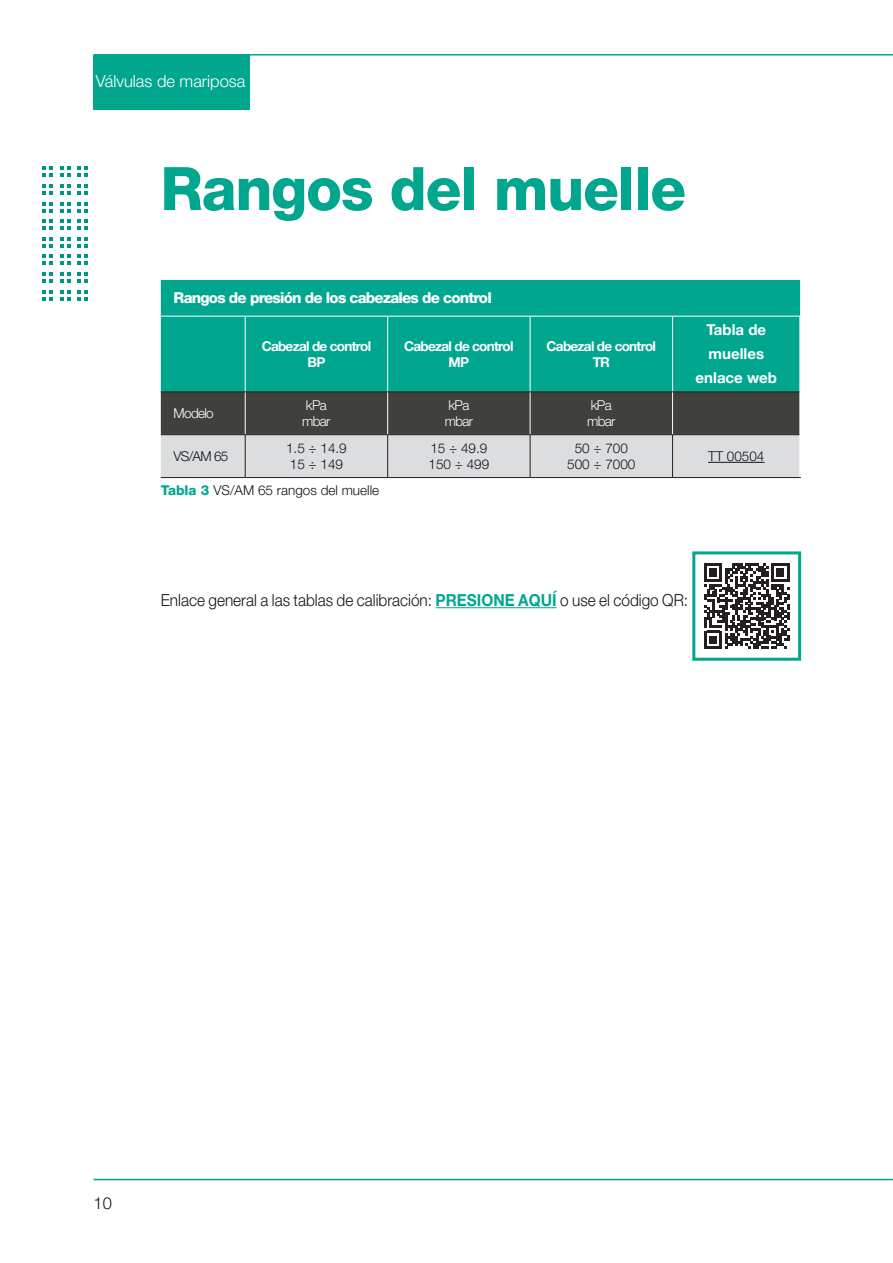
<style>
.page{position:relative;width:893px;height:1263px;background:#fff}
.page>*{position:absolute;margin:0;border:0;box-sizing:border-box;transform-origin:0 0}
.Titolo_Capitolo{font:800 60px "Helvetica Neue LT Pro";letter-spacing:-.02em;color:#00a78e}
.Testo{font:300 16.5px "Helvetica Neue LT Pro";color:#121418;scale:.93 1}
.t1{font:300 16.5px "Helvetica Neue LT Pro";color:#fff}
.Testo-2{font:300 16.5px "Helvetica Neue LT Pro";color:#121418}
.titoli_tabella_bianc{font:800 15px "Helvetica Neue LT Pro";letter-spacing:-.05em;color:#fff}
.titolo_tabella_bianc{font:700 15px/24px "Helvetica Neue LT Pro";color:#fff}
.testo_tabella{font:300 13.5px "Helvetica Neue LT Pro";color:#121418}
.tabella_dimensioni{font:700 13.5px "Helvetica Neue LT Pro";letter-spacing:-.05em;color:#fff}
.tabella_dimensioni_b{font:300 13.5px "Helvetica Neue LT Pro";letter-spacing:-.05em;color:#fff}
.tabella_dimensioni-2{font:300 13.5px "Helvetica Neue LT Pro";color:#121418}
.titolo_tabella_bianc-2{font:300 13.5px "Helvetica Neue LT Pro";letter-spacing:-.05em;color:#fff}
.s1{font-weight:800;color:#00a78e}
.s2{font-weight:700;color:#00a78e}
</style>
<div class="page">
<div style="left:94px;top:55px;width:156px;height:55px;background:#00a78e"></div>
<hr style="left:94px;top:1179px;width:799px;height:1px;background:#00a78e">
<hr style="left:94px;top:54px;width:799px;height:2px;background:#00a78e">
<svg style="left:42px;top:167px;width:11px;height:10px"></svg>
<svg style="left:60px;top:167px;width:11px;height:10px"></svg>
<svg style="left:78px;top:167px;width:10px;height:10px"></svg>
<svg style="left:42px;top:184px;width:11px;height:11px"></svg>
<svg style="left:60px;top:184px;width:11px;height:11px"></svg>
<svg style="left:78px;top:184px;width:10px;height:11px"></svg>
<svg style="left:42px;top:202px;width:11px;height:10px"></svg>
<svg style="left:60px;top:202px;width:11px;height:10px"></svg>
<svg style="left:78px;top:202px;width:10px;height:10px"></svg>
<svg style="left:42px;top:219px;width:11px;height:11px"></svg>
<svg style="left:60px;top:219px;width:11px;height:11px"></svg>
<svg style="left:78px;top:219px;width:10px;height:11px"></svg>
<svg style="left:42px;top:237px;width:11px;height:11px"></svg>
<svg style="left:60px;top:237px;width:11px;height:11px"></svg>
<svg style="left:78px;top:237px;width:10px;height:11px"></svg>
<svg style="left:42px;top:255px;width:11px;height:10px"></svg>
<svg style="left:60px;top:255px;width:11px;height:10px"></svg>
<svg style="left:78px;top:255px;width:10px;height:10px"></svg>
<svg style="left:42px;top:272px;width:11px;height:11px"></svg>
<svg style="left:60px;top:272px;width:11px;height:11px"></svg>
<svg style="left:78px;top:272px;width:10px;height:11px"></svg>
<svg style="left:42px;top:290px;width:11px;height:10px"></svg>
<svg style="left:60px;top:290px;width:11px;height:10px"></svg>
<svg style="left:78px;top:290px;width:10px;height:10px"></svg>
<div style="left:161px;top:280px;width:639px;height:112px;background:#00a78e"></div>
<svg style="left:161px;top:393px;width:638px;height:84px;background:#8e8e8e"></svg>
<hr style="left:799px;top:316px;width:2px;height:76px;background:#fff">
<hr style="left:161px;top:316px;width:84px;height:1px;background:#fff">
<hr style="left:245px;top:316px;width:143px;height:1px;background:#fff">
<hr style="left:388px;top:316px;width:142px;height:1px;background:#fff">
<hr style="left:530px;top:316px;width:143px;height:1px;background:#fff">
<hr style="left:673px;top:316px;width:128px;height:1px;background:#fff">
<hr style="left:245px;top:316px;width:1px;height:76px;background:#fff">
<hr style="left:387px;top:316px;width:1px;height:76px;background:#fff">
<hr style="left:245px;top:392px;width:1px;height:42px;background:#fff">
<hr style="left:387px;top:392px;width:1px;height:42px;background:#fff">
<hr style="left:530px;top:316px;width:1px;height:76px;background:#fff">
<hr style="left:672px;top:316px;width:1px;height:76px;background:#fff">
<hr style="left:530px;top:392px;width:1px;height:42px;background:#fff">
<hr style="left:672px;top:392px;width:1px;height:42px;background:#fff">
<hr style="left:161px;top:392px;width:84px;height:1px;background:#231f20">
<hr style="left:245px;top:392px;width:143px;height:1px;background:#231f20">
<hr style="left:388px;top:392px;width:142px;height:1px;background:#231f20">
<hr style="left:530px;top:392px;width:143px;height:1px;background:#231f20">
<hr style="left:673px;top:392px;width:126px;height:1px;background:#231f20">
<hr style="left:161px;top:434px;width:84px;height:1px;background:#231f20">
<hr style="left:245px;top:434px;width:143px;height:1px;background:#231f20">
<hr style="left:245px;top:435px;width:1px;height:42px;background:#231f20">
<hr style="left:388px;top:434px;width:142px;height:1px;background:#231f20">
<hr style="left:387px;top:435px;width:1px;height:42px;background:#231f20">
<hr style="left:530px;top:434px;width:143px;height:1px;background:#231f20">
<hr style="left:530px;top:435px;width:1px;height:42px;background:#231f20">
<hr style="left:673px;top:434px;width:126px;height:1px;background:#231f20">
<hr style="left:672px;top:435px;width:1px;height:42px;background:#231f20">
<hr style="left:161px;top:477px;width:84px;height:1px;background:#231f20">
<hr style="left:245px;top:477px;width:143px;height:1px;background:#231f20">
<hr style="left:388px;top:477px;width:142px;height:1px;background:#231f20">
<hr style="left:530px;top:477px;width:143px;height:1px;background:#231f20">
<hr style="left:673px;top:477px;width:128px;height:1px;background:#231f20">
<hr style="left:708px;top:462px;width:56px;height:1px;background:#121418">
<hr style="left:436px;top:607px;width:121px;height:1px;background:#00a78e">
<svg style="left:704px;top:563px;width:85px;height:86px"></svg>
<div style="left:692px;top:551px;width:109px;height:110px;border:3px solid #00a78e"></div>
<p class="t1" style="left:96px;top:71px;width:151px">Válvulas de mariposa</p>
<p class="Titolo_Capitolo" style="left:160px;top:153px;width:527px">Rangos del muelle</p>
<p class="titoli_tabella_bianc" style="left:174px;top:289px;width:320px">Rangos de presión de los cabezales de control</p>
<p class="tabella_dimensioni" style="left:262px;top:338px;width:111px">Cabezal de control</p>
<p class="tabella_dimensioni" style="left:308px;top:354px;width:19px">BP</p>
<p class="tabella_dimensioni" style="left:404px;top:338px;width:111px">Cabezal de control</p>
<p class="tabella_dimensioni" style="left:449px;top:354px;width:22px">MP</p>
<p class="titolo_tabella_bianc-2" style="left:174px;top:405px;width:42px">Modelo</p>
<p class="tabella_dimensioni-2" style="left:174px;top:448px;width:56px">VS/AM 65</p>
<p class="tabella_dimensioni_b" style="left:306px;top:397px;width:22px">kPa</p>
<p class="tabella_dimensioni_b" style="left:302px;top:413px;width:30px">mbar</p>
<p class="testo_tabella" style="left:286px;top:440px;width:62px">1.5 ÷ 14.9</p>
<p class="testo_tabella" style="left:290px;top:456px;width:55px">15 ÷ 149</p>
<p class="testo_tabella" style="left:161px;top:482px;width:220px"><span class="s1">Tabla 3</span> VS/AM 65 rangos del muelle</p>
<p class="tabella_dimensioni_b" style="left:448px;top:397px;width:22px">kPa</p>
<p class="tabella_dimensioni_b" style="left:445px;top:413px;width:30px">mbar</p>
<p class="testo_tabella" style="left:430px;top:440px;width:58px">15 ÷ 49.9</p>
<p class="testo_tabella" style="left:429px;top:456px;width:62px">150 ÷ 499</p>
<p class="tabella_dimensioni" style="left:547px;top:338px;width:111px">Cabezal de control</p>
<p class="tabella_dimensioni" style="left:593px;top:354px;width:19px">TR</p>
<p class="tabella_dimensioni_b" style="left:591px;top:397px;width:22px">kPa</p>
<p class="tabella_dimensioni_b" style="left:587px;top:413px;width:30px">mbar</p>
<p class="testo_tabella" style="left:575px;top:440px;width:55px">50 ÷ 700</p>
<p class="testo_tabella" style="left:567px;top:456px;width:70px">500 ÷ 7000</p>
<p class="titolo_tabella_bianc" style="left:706px;top:318px;width:61px">Tabla de muelles</p>
<p class="titolo_tabella_bianc" style="left:696px;top:366px;width:83px">enlace web</p>
<p class="testo_tabella" style="left:708px;top:448px;width:58px">TT 00504</p>
<p class="Testo" style="left:161px;top:590px;width:569px">Enlace general a las tablas de calibración: <span class="s2">PRESIONE AQUÍ</span> o use el código QR:</p>
<p class="Testo-2" style="left:94px;top:1193px;width:20px">10</p>
</div>
